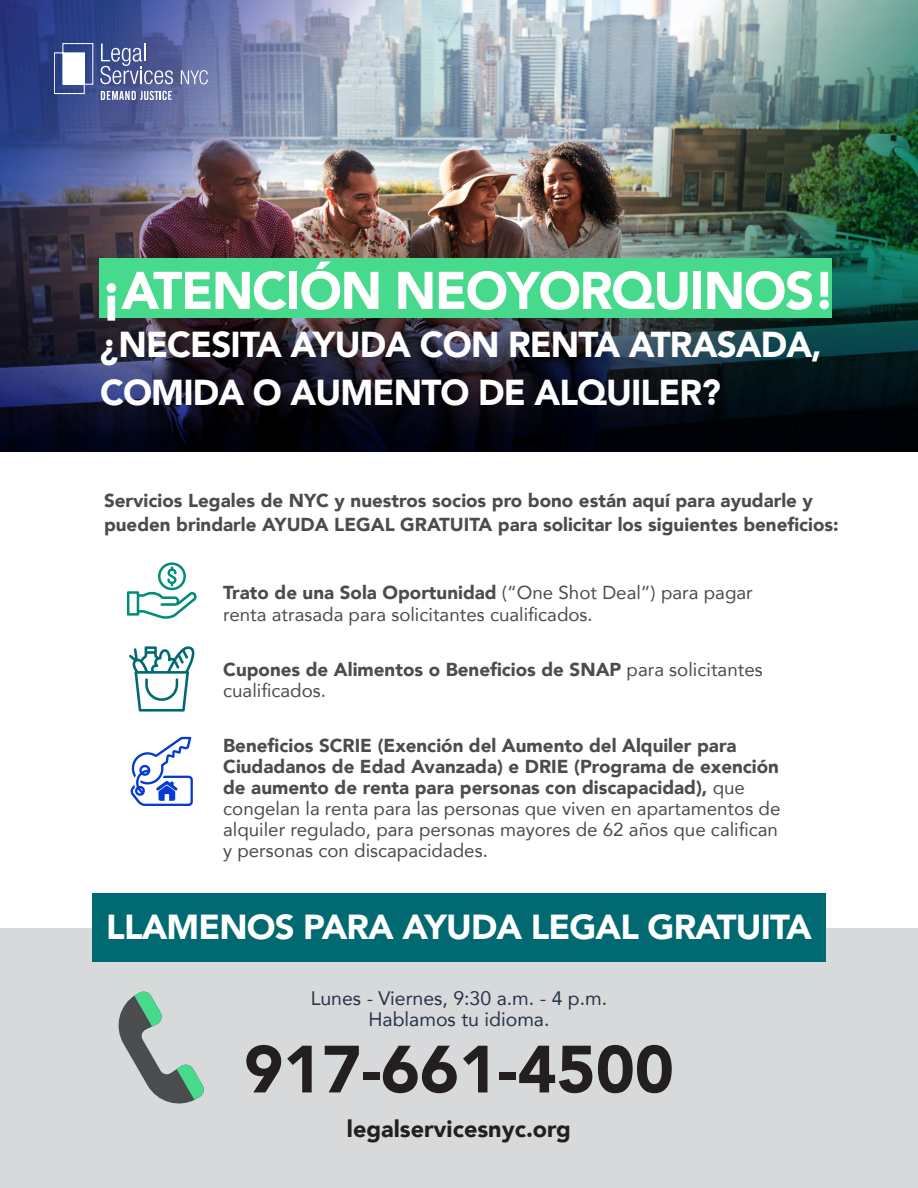
<style>
.page{position:relative;width:918px;height:1188px;background:#fff}
.page>*{position:absolute;margin:0;border:0;box-sizing:border-box;transform-origin:0 0}
.t1{font:900 66px "Avenir";color:#231f20}
.t2{font:900 52.5px "Avenir";letter-spacing:-.025em;color:#fff}
.t3{font:900 36px/48px "Avenir";letter-spacing:-.025em;color:#fff}
.t4{font:900 34.65px "Avenir";letter-spacing:-.025em;color:#fff}
.t5{font:900 23.4px "Avenir";color:#231f20}
.t6{font:19.5px/21px "Avenir";color:#253549;text-align:center}
.t7{font:900 18.75px/21px "Avenir";color:#4b4c4d}
.t8{font:18.75px/21.6px "Avenir";color:#4b4c4d}
.s1{font-weight:900}
.s2{font-weight:400}
</style>
<div class="page">
<img style="left:0;top:0;width:918px;height:451px">
<div style="left:0;top:929px;width:918px;height:259px;background:#d8d9db"></div>
<svg style="left:118px;top:991px;width:86px;height:113px"></svg>
<div style="left:99px;top:259px;width:733px;height:59px;background:#47d98c"></div>
<div style="left:92px;top:893px;width:734px;height:69px;background:#006971"></div>
<svg style="left:127px;top:562px;width:70px;height:57px"></svg>
<svg style="left:129px;top:646px;width:65px;height:66px"></svg>
<svg style="left:131px;top:737px;width:62px;height:69px"></svg>
<svg style="left:54px;top:43px;width:40px;height:52px"></svg>
<div style="left:63px;top:53px;width:21px;height:31px;background:#fff"></div>
<svg style="left:100px;top:44px;width:73px;height:40px;background:#6771a3"></svg>
<svg style="left:181px;top:70px;width:26px;height:14px"></svg>
<svg style="left:101px;top:91px;width:71px;height:9px"></svg>
<p class="t2" style="left:100px;top:246px;width:737px">¡ATENCIÓN NEOYORQUINOS!</p>
<p class="t3" style="left:100px;top:320px;width:723px">¿NECESITA AYUDA CON RENTA ATRASADA,<br>COMIDA O AUMENTO DE ALQUILER?</p>
<p class="t7" style="left:104px;top:488px;width:736px;line-height:24px">Servicios Legales de NYC y nuestros socios pro bono están aquí para ayudarle y pueden brindarle AYUDA LEGAL GRATUITA para solicitar los siguientes beneficios:</p>
<p class="t8" style="left:223px;top:581px;width:531px"><span class="s1">Trato de una Sola Oportunidad</span> (“One Shot Deal”) para pagar renta atrasada para solicitantes cualificados.</p>
<p class="t7" style="left:223px;top:658px;width:541px;line-height:21.6px">Cupones de Alimentos o Beneficios de SNAP <span class="s2">para solicitantes cualificados.</span></p>
<p class="t7" style="left:223px;top:734px;width:559px">Beneficios SCRIE (Exención del Aumento del Alquiler para Ciudadanos de Edad Avanzada) e DRIE (Programa de exención de aumento de renta para personas con discapacidad), <span class="s2">que congelan la renta para las personas que viven en apartamentos de alquiler regulado, para personas mayores de 62 años que califican y personas con discapacidades.</span></p>
<p class="t4" style="left:106px;top:898px;width:707px">LLAMENOS PARA AYUDA LEGAL GRATUITA</p>
<p class="t6" style="left:311px;top:988px;width:298px">Lunes - Viernes, 9:30 a.m. - 4 p.m.<br>Hablamos tu idioma.</p>
<p class="t1" style="left:244px;top:1013px;width:431px">917-661-4500</p>
<p class="t5" style="left:347px;top:1109px;width:226px">legalservicesnyc.org</p>
</div>
